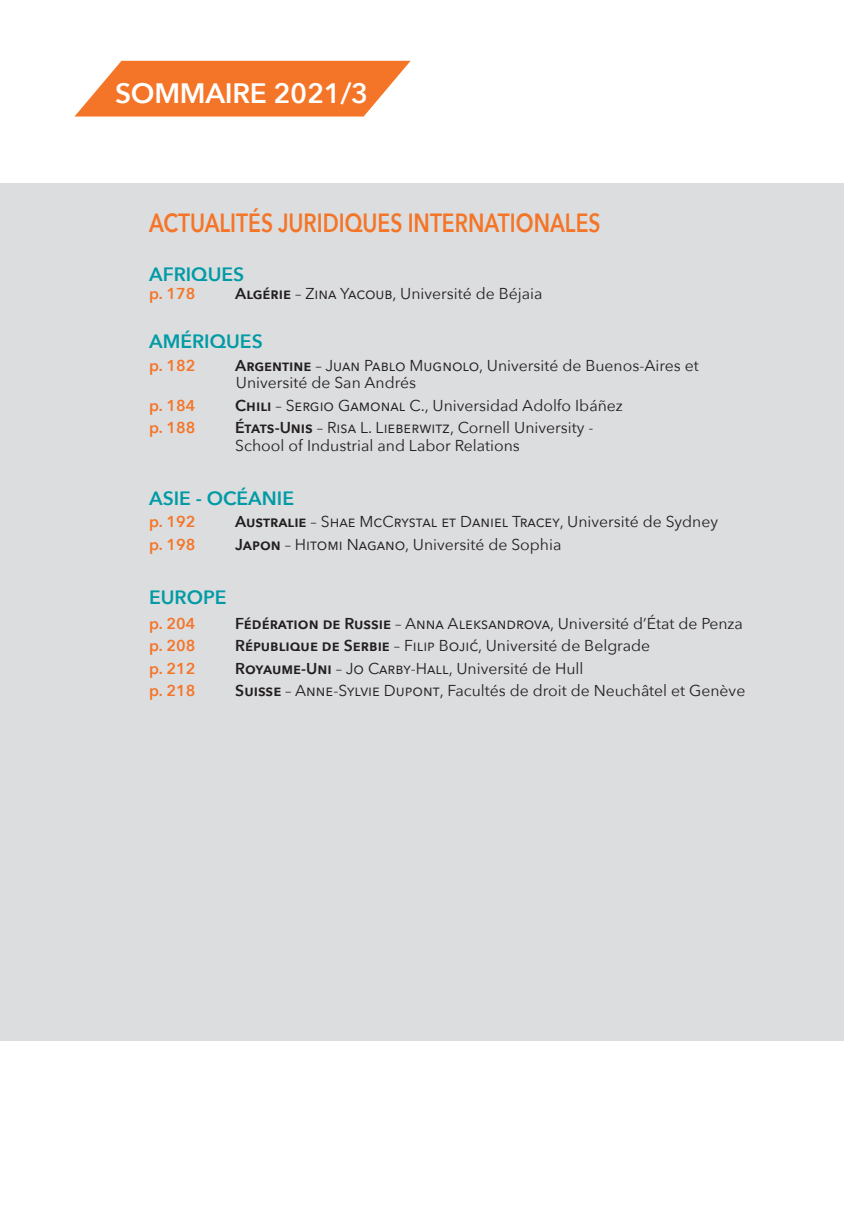
<style>
.page{position:relative;width:844px;height:1216px;background:#fff}
.page>*{position:absolute;margin:0;border:0;box-sizing:border-box;transform-origin:0 0}
.t1{font:600 28px "Avenir Next";letter-spacing:-.01em;color:#fff}
.REGION_ACTUA{font:600 26.25px "Avenir Next";color:#f47527;scale:.8 1}
.REGION_ACTUA-2{font:600 19.25px "Avenir Next";color:#009ba5}
.t2{font:15.75px/17.5px "Avenir Next";color:#231f20}
.t3{font:600 15.75px "Avenir Next";color:#f47527}
.s1{font-weight:600}
</style>
<div class="page">
<svg style="left:75px;top:61px;width:335px;height:55px;background:#f58744"></svg>
<div style="left:0;top:184px;width:843px;height:856px;background:#dcdddf"></div>
<h1 class="t1" style="left:115px;top:69px;width:255px">SOMMAIRE 2021/3</h1>
<p class="REGION_ACTUA" style="left:149px;top:200px;width:565px">ACTUALITÉS JURIDIQUES INTERNATIONALES</p>
<p class="REGION_ACTUA-2" style="left:149px;top:258px;width:97px">AFRIQUES</p>
<p class="t3" style="left:149px;top:280px;width:48px">p. 178</p>
<p class="t2" style="left:235px;top:284px;width:309px"><span class="s1">Algérie</span> – Zina Yacoub, Université de Béjaia</p>
<p class="REGION_ACTUA-2" style="left:149px;top:325px;width:115px">AMÉRIQUES</p>
<p class="t3" style="left:149px;top:351px;width:48px">p. 182</p>
<p class="t2" style="left:235px;top:355px;width:465px"><span class="s1">Argentine</span> – Juan Pablo Mugnolo, Université de Buenos-Aires et<br>Université de San Andrés</p>
<p class="t3" style="left:149px;top:391px;width:48px">p. 184</p>
<p class="t2" style="left:235px;top:395px;width:389px"><span class="s1">Chili</span> – Sergio Gamonal C., Universidad Adolfo Ibáñez</p>
<p class="t3" style="left:149px;top:414px;width:48px">p. 188</p>
<p class="t2" style="left:235px;top:418px;width:359px"><span class="s1">États-Unis</span> – Risa L. Lieberwitz, Cornell University -<br>School of Industrial and Labor Relations</p>
<p class="REGION_ACTUA-2" style="left:149px;top:481px;width:146px">ASIE - OCÉANIE</p>
<p class="t3" style="left:149px;top:508px;width:48px">p. 192</p>
<p class="t2" style="left:235px;top:512px;width:484px"><span class="s1">Australie</span> – Shae McCrystal et Daniel Tracey, Université de Sydney</p>
<p class="t3" style="left:149px;top:531px;width:48px">p. 198</p>
<p class="t2" style="left:235px;top:535px;width:327px"><span class="s1">Japon</span> – Hitomi Nagano, Université de Sophia</p>
<p class="REGION_ACTUA-2" style="left:149px;top:581px;width:79px">EUROPE</p>
<p class="t3" style="left:149px;top:609px;width:48px">p. 204</p>
<p class="t2" style="left:235px;top:613px;width:509px"><span class="s1">Fédération de Russie</span> – Anna Aleksandrova, Université d’État de Penza</p>
<p class="t3" style="left:149px;top:632px;width:48px">p. 208</p>
<p class="t2" style="left:235px;top:636px;width:416px"><span class="s1">République de Serbie</span> – Filip BojiĆ, Université de Belgrade</p>
<p class="t3" style="left:149px;top:654px;width:48px">p. 212</p>
<p class="t2" style="left:235px;top:658px;width:349px"><span class="s1">Royaume-Uni</span> – Jo Carby-Hall, Université de Hull</p>
<p class="t3" style="left:149px;top:677px;width:48px">p. 218</p>
<p class="t2" style="left:235px;top:681px;width:511px"><span class="s1">Suisse</span> – Anne-Sylvie Dupont, Facultés de droit de Neuchâtel et Genève</p>
</div>
